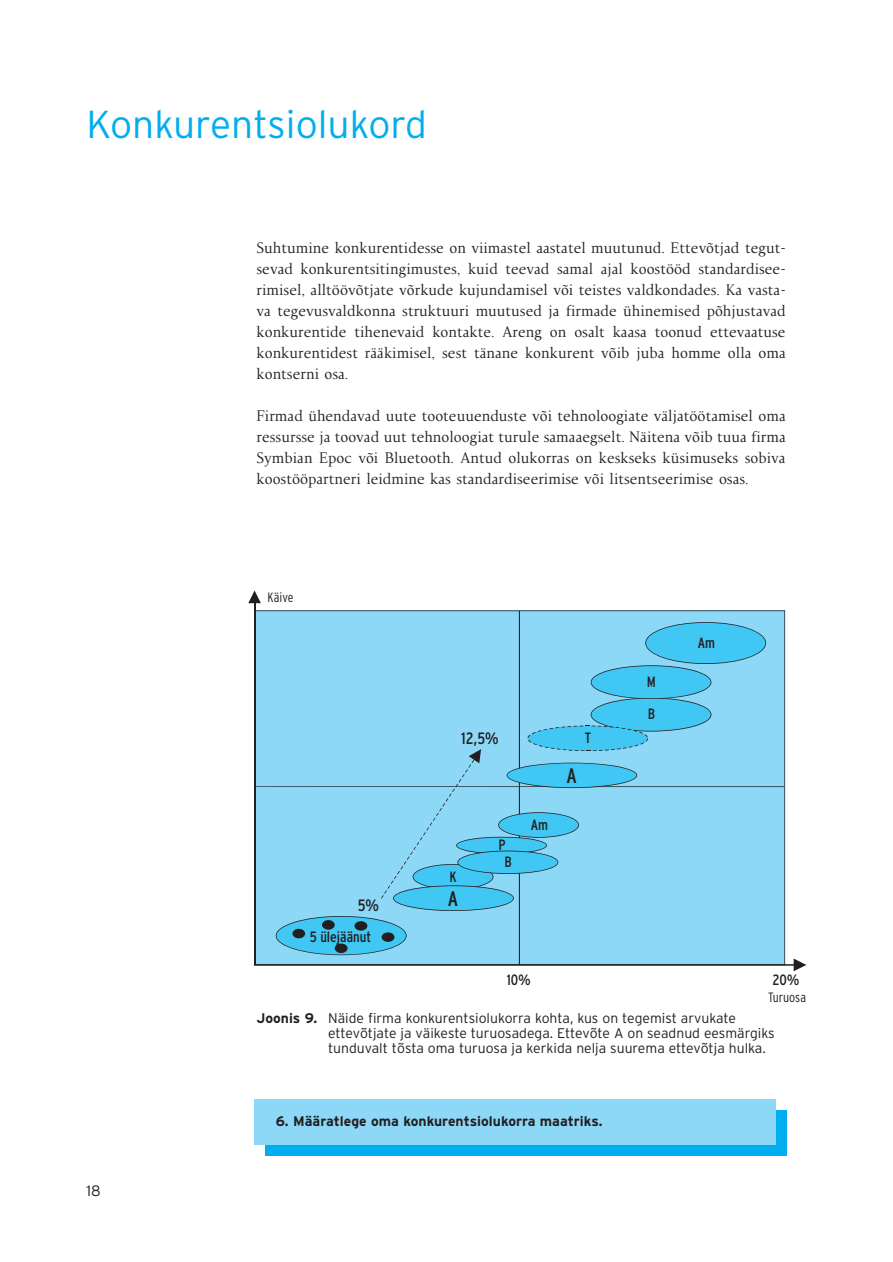
<style>
.page{position:relative;width:893px;height:1262px;background:#fff}
.page>*{position:absolute;margin:0;border:0;box-sizing:border-box;transform-origin:0 0}
.t1{font:300 39px "Interstate";color:#00aeef}
.t2{font:condensed 21px "Interstate";color:#231f20}
.t3{font:16.5px/21px "Radiolinja Serif";color:#231f20;text-align:justify}
.t4{font:condensed 16.35px "Interstate";color:#231f20}
.t5{font:300 15px "Interstate";color:#231f20}
.t6{font:condensed 14.85px/16.8px "Interstate";color:#231f20;text-align:center}
.t7{font:300 13.95px/15px "Interstate";color:#231f20}
.t8{font:700 13.95px "Interstate";color:#231f20}
.t9{font:300 condensed 13.5px "Interstate";color:#231f20}
.s1{font-weight:700}
</style>
<div class="page">
<div style="left:265px;top:1110px;width:522px;height:45px;background:#00aeef"></div>
<div style="left:254px;top:1099px;width:522px;height:45px;background:#8dd7f7"></div>
<div style="left:254px;top:611px;width:530px;height:354px;background:#8dd7f7"></div>
<hr style="left:254px;top:610px;width:530px;height:1px;background:#231f20">
<hr style="left:784px;top:611px;width:1px;height:354px;background:#231f20">
<hr style="left:519px;top:611px;width:1px;height:354px;background:#231f20">
<svg style="left:254px;top:622px;width:552px;height:349px"></svg>
<hr style="left:254px;top:602px;width:1px;height:363px;background:#231f20">
<svg style="left:248px;top:590px;width:13px;height:13px"></svg>
<h1 class="t1" style="left:87px;top:109px;width:342px">Konkurentsiolukord</h1>
<p class="t3" style="left:256px;top:239px;width:531px">Suhtumine konkurentidesse on viimastel aastatel muutunud. Ettevõtjad tegut&shy;sevad konkurentsitingimustes, kuid teevad samal ajal koostööd standardisee&shy;rimisel, alltöövõtjate võrkude kujundamisel või teistes valdkondades. Ka vasta&shy;va tegevusvaldkonna struktuuri muutused ja firmade ühinemised põhjustavad konkurentide tihenevaid kontakte. Areng on osalt kaasa toonud ettevaatuse konkurentidest rääkimisel, sest tänane konkurent võib juba homme olla oma kontserni osa.</p>
<p class="t3" style="left:256px;top:407px;width:530px">Firmad ühendavad uute tooteuuenduste või tehnoloogiate väljatöötamisel oma ressursse ja toovad uut tehnoloogiat turule samaaegselt. Näitena võib tuua firma Symbian Epoc või Bluetooth. Antud olukorras on keskseks küsimuseks sobiva koostööpartneri leidmine kas standardiseerimise või litsentseerimise osas.</p>
<p class="t9" style="left:267px;top:592px;width:27px">Käive</p>
<p class="t4" style="left:358px;top:899px;width:23px">5%</p>
<p class="t6" style="left:310px;top:929px;width:63px">5 ülejäänut</p>
<p class="t4" style="left:461px;top:732px;width:39px">12,5%</p>
<p class="t6" style="left:449px;top:869px;width:9px">K</p>
<p class="t2" style="left:448px;top:890px;width:12px">A</p>
<p class="t6" style="left:498px;top:837px;width:15px">P<br>B</p>
<p class="t6" style="left:531px;top:817px;width:19px">Am</p>
<p class="t6" style="left:584px;top:730px;width:8px">T</p>
<p class="t2" style="left:566px;top:767px;width:12px">A</p>
<p class="t6" style="left:646px;top:674px;width:11px">M</p>
<p class="t6" style="left:647px;top:707px;width:9px">B</p>
<p class="t6" style="left:698px;top:635px;width:19px">Am</p>
<p class="t6" style="left:506px;top:972px;width:26px">10%</p>
<p class="t6" style="left:772px;top:972px;width:29px">20%</p>
<p class="t9" style="left:768px;top:992px;width:40px">Turuosa</p>
<p class="t7" style="left:328px;top:1011px;width:448px;text-indent:-72px"><span class="s1">Joonis 9.</span> Näide firma konkurentsiolukorra kohta, kus on tegemist arvukate ettevõtjate ja väikeste turuosadega. Ettevõte A on seadnud eesmärgiks tunduvalt tõsta oma turuosa ja kerkida nelja suurema ettevõtja hulka.</p>
<p class="t5" style="left:87px;top:1185px;width:16px">18</p>
<p class="t8" style="left:276px;top:1116px;width:328px">6. Määratlege oma konkurentsiolukorra maatriks.</p>
</div>
